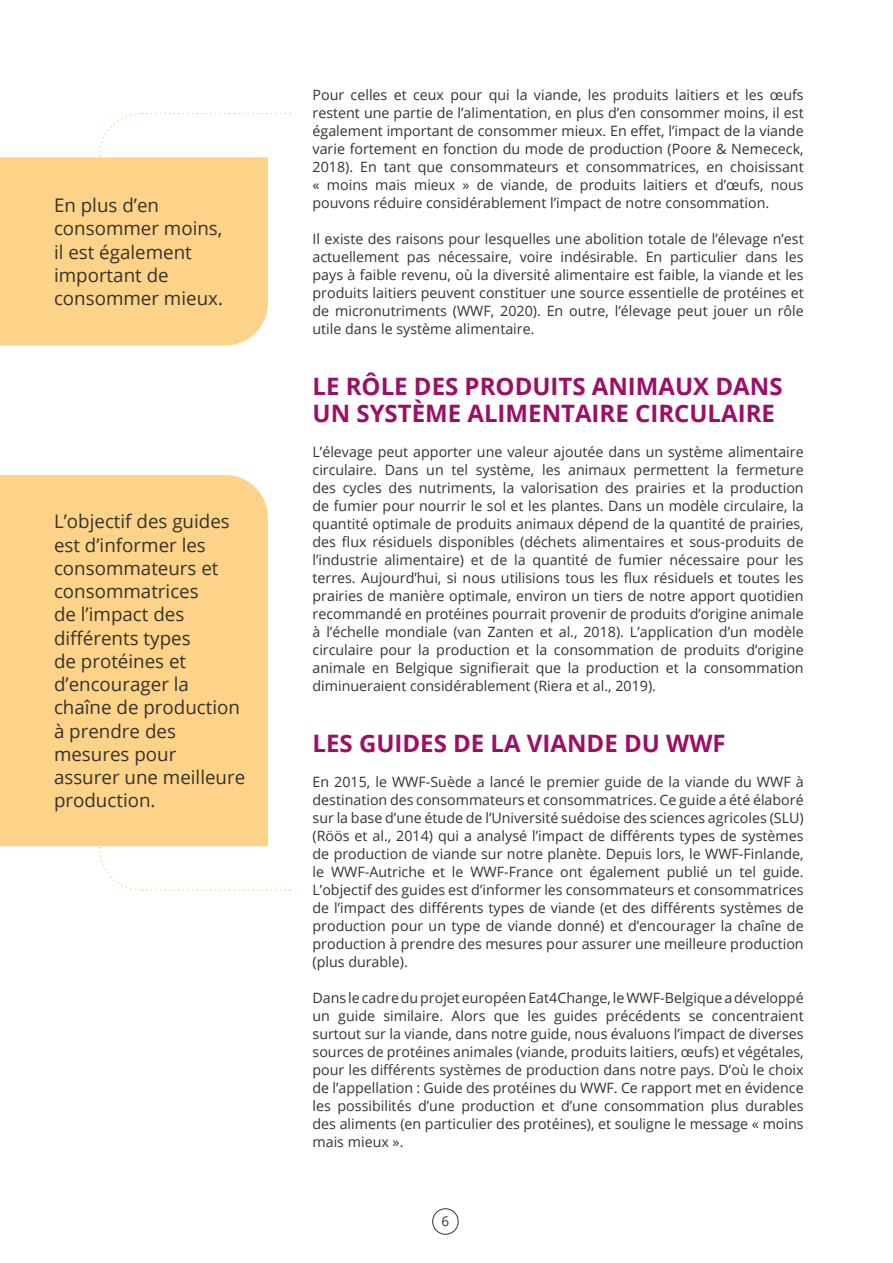
<style>
.page{position:relative;width:893px;height:1263px;background:#fff}
.page>*{position:absolute;margin:0;border:0;box-sizing:border-box;transform-origin:0 0}
.t1{font:700 24px/27px "Open Sans";color:#9e0e65}
.t2{font:18.75px/23.2px "Open Sans";color:#35332a}
.t3{font:14.25px/18px "Open Sans";color:#35332a;text-align:justify}
.t4{font:13.5px "Open Sans";color:#35332a}
</style>
<div class="page">
<div style="left:432px;top:1208px;width:27px;height:27px;border:1px solid #35332a;border-radius:50%"></div>
<svg style="left:98px;top:112px;width:192px;height:45px"></svg>
<div style="left:0;top:157px;width:268px;height:188px;background:#fdd289"></div>
<svg style="left:98px;top:846px;width:192px;height:45px"></svg>
<div style="left:0;top:475px;width:268px;height:371px;background:#fdd289"></div>
<h2 class="t2" style="left:54px;top:193px;width:170px">En plus d’en consommer moins, il est également important de consommer mieux.</h2>
<h2 class="t2" style="left:54px;top:509px;width:193px">L’objectif des guides est d’informer les consommateurs et consommatrices<br>de l’impact des différents types<br>de protéines et d’encourager la chaîne de production à prendre des mesures pour assurer une meilleure production.</h2>
<p class="t3" style="left:313px;top:86px;width:493px">Pour celles et ceux pour qui la viande, les produits laitiers et les œufs restent une partie de l’alimentation, en plus d’en consommer moins, il est également important de consommer mieux. En effet, l’impact de la viande varie fortement en fonction du mode de production (Poore &amp; Nemececk, 2018). En tant que consommateurs et consommatrices, en choisissant « moins mais mieux » de viande, de produits laitiers et d’œufs, nous pouvons réduire considérablement l’impact de notre consommation.</p>
<p class="t3" style="left:313px;top:230px;width:493px">Il existe des raisons pour lesquelles une abolition totale de l’élevage n’est actuellement pas nécessaire, voire indésirable. En particulier dans les pays à faible revenu, où la diversité alimentaire est faible, la viande et les produits laitiers peuvent constituer une source essentielle de protéines et de micronutriments (WWF, 2020). En outre, l’élevage peut jouer un rôle utile dans le système alimentaire.</p>
<h1 class="t1" style="left:313px;top:372px;width:471px">LE RÔLE DES PRODUITS ANIMAUX DANS<br>UN SYSTÈME ALIMENTAIRE CIRCULAIRE</h1>
<p class="t3" style="left:313px;top:443px;width:493px">L’élevage peut apporter une valeur ajoutée dans un système alimentaire circulaire. Dans un tel système, les animaux permettent la fermeture des cycles des nutriments, la valorisation des prairies et la production de fumier pour nourrir le sol et les plantes. Dans un modèle circulaire, la quantité optimale de produits animaux dépend de la quantité de prairies, des flux résiduels disponibles (déchets alimentaires et sous-produits de l’industrie alimentaire) et de la quantité de fumier nécessaire pour les terres. Aujourd’hui, si nous utilisions tous les flux résiduels et toutes les prairies de manière optimale, environ un tiers de notre apport quotidien recommandé en protéines pourrait provenir de produits d’origine animale à l’échelle mondiale (van Zanten et al., 2018). L’application d’un modèle circulaire pour la production et la consommation de produits d’origine animale en Belgique signifierait que la production et la consommation diminueraient considérablement (Riera et al., 2019).</p>
<h1 class="t1" style="left:313px;top:729px;width:415px">LES GUIDES DE LA VIANDE DU WWF</h1>
<p class="t3" style="left:313px;top:773px;width:493px">En 2015, le WWF-Suède a lancé le premier guide de la viande du WWF à destination des consommateurs et consommatrices. Ce guide a été élaboré sur la base d’une étude de l’Université suédoise des sciences agricoles (SLU) (Röös et al., 2014) qui a analysé l’impact de différents types de systèmes de production de viande sur notre planète. Depuis lors, le WWF-Finlande, le WWF-Autriche et le WWF-France ont également publié un tel guide.<br>L’objectif des guides est d’informer les consommateurs et consommatrices de l’impact des différents types de viande (et des différents systèmes de production pour un type de viande donné) et d’encourager la chaîne de production à prendre des mesures pour assurer une meilleure production (plus durable).</p>
<p class="t3" style="left:313px;top:989px;width:493px">Dans le cadre du projet européen Eat4Change, le WWF-Belgique a développé un guide similaire. Alors que les guides précédents se concentraient surtout sur la viande, dans notre guide, nous évaluons l’impact de diverses sources de protéines animales (viande, produits laitiers, œufs) et végétales, pour les différents systèmes de production dans notre pays. D’où le choix de l’appellation : Guide des protéines du WWF. Ce rapport met en évidence les possibilités d’une production et d’une consommation plus durables des aliments (en particulier des protéines), et souligne le message « moins mais mieux ».</p>
<p class="t4" style="left:442px;top:1212px;width:9px">6</p>
</div>
